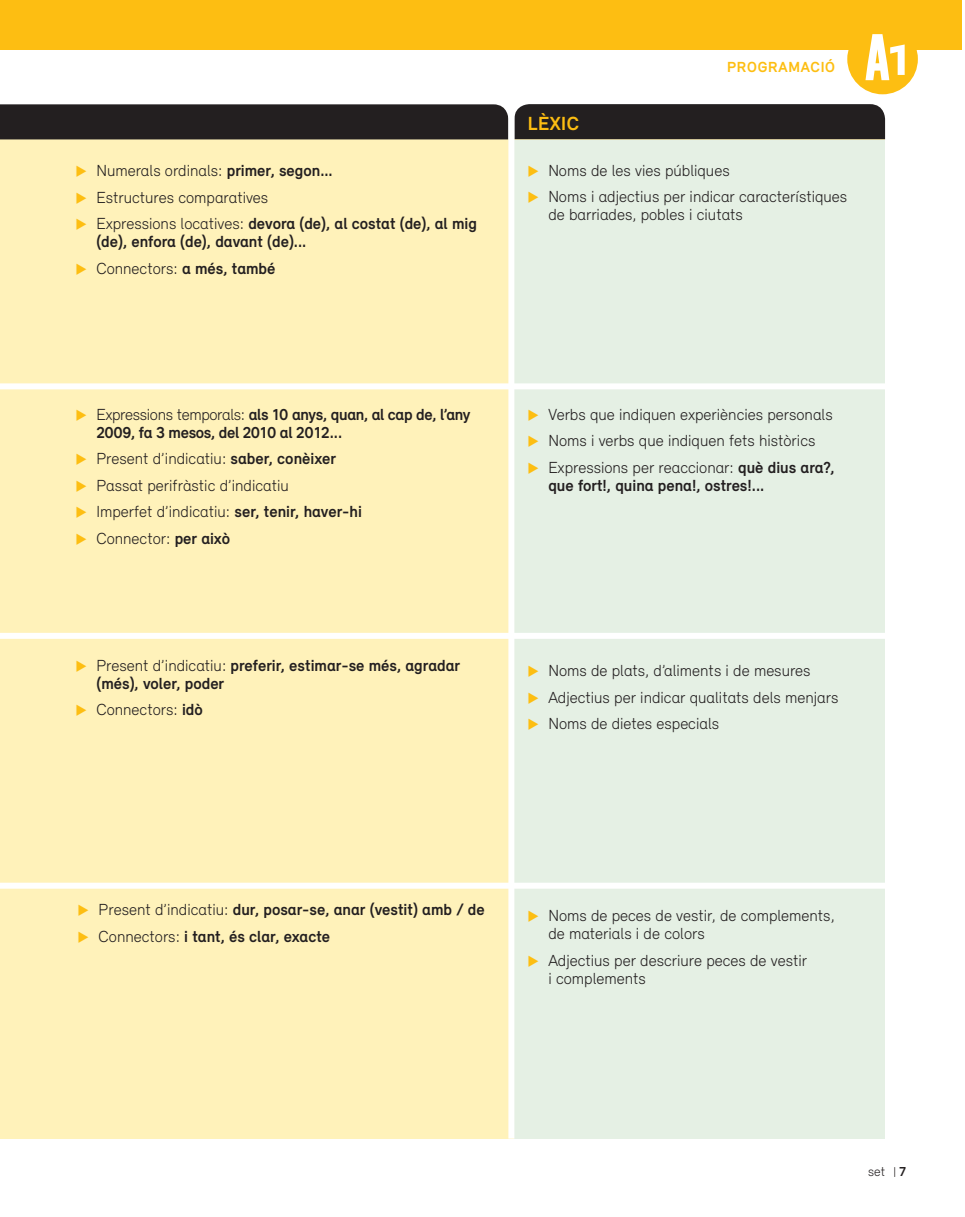
<style>
.page{position:relative;width:965px;height:1217px;background:#fff}
.page>*{position:absolute;margin:0;border:0;box-sizing:border-box;transform-origin:0 0}
.t1{font:700 19.5px "Relevant";letter-spacing:.02em;color:#fdbe12}
.t2{font:300 16.5px/18px "Relevant";color:#231f20}
.t3{font:700 16.5px/18px "Relevant";color:#231f20}
.t4{font:700 16.5px/18px "Relevant";letter-spacing:-.02em;color:#231f20}
.t5{font:700 15px "Relevant";letter-spacing:.05em;color:#fdbe12}
.t6{font:300 13.5px "Relevant";color:#231f20}
.s1{color:#fdbe12}
.s2{font-weight:700}
.s3{font-weight:300}
.s4{font-size:12px}
</style>
<div class="page">
<div style="left:0;top:140px;width:885px;height:998px;background:#fff2ba"></div>
<div style="left:514px;top:140px;width:371px;height:998px;background:#e5f0e4"></div>
<div style="left:514px;top:104px;width:371px;height:35px;background:#231f20"></div>
<div style="left:0;top:104px;width:508px;height:35px;background:#231f20"></div>
<div style="left:0;top:383px;width:907px;height:6px;background:#fff"></div>
<div style="left:0;top:633px;width:907px;height:6px;background:#fff"></div>
<div style="left:0;top:883px;width:940px;height:6px;background:#fff"></div>
<div style="left:508px;top:82px;width:6px;height:1056px;background:#fff"></div>
<div style="left:847px;top:24px;width:71px;height:70px;background:#fdbe12;border-radius:50%"></div>
<div style="left:0;top:0;width:961px;height:49px;background:#fdbe12"></div>
<svg style="left:865px;top:34px;width:39px;height:46px"></svg>
<p class="t2" style="left:75px;top:161px;width:259px"><span class="s1">◆</span> Numerals ordinals: <span class="s2">primer, segon...</span></p>
<p class="t2" style="left:75px;top:188px;width:194px"><span class="s1">◆</span> Estructures comparatives</p>
<p class="t3" style="left:96px;top:215px;width:382px;text-indent:-21px"><span class="s1">◆</span> <span class="s3">Expressions locatives:</span> devora (de), al costat (de), al mig (de), enfora (de), davant (de)...</p>
<p class="t2" style="left:75px;top:259px;width:201px"><span class="s1">◆</span> Connectors: <span class="s2">a més, també</span></p>
<p class="t1" style="left:528px;top:112px;width:53px">LÈXIC</p>
<p class="t5" style="left:727px;top:58px;width:110px">PROGRAMACIÓ</p>
<p class="t2" style="left:527px;top:161px;width:204px"><span class="s1">◆</span> Noms de les vies públiques</p>
<p class="t2" style="left:548px;top:187px;width:300px;text-indent:-21px"><span class="s1">◆</span> Noms i adjectius per indicar característiques de barriades, pobles i ciutats</p>
<p class="t4" style="left:96px;top:405px;width:376px;text-indent:-21px"><span class="s1">◆</span> <span class="s3">Expressions temporals:</span> als 10 anys, quan, al cap de, l’any<br>2009, fa 3 mesos, del 2010 al 2012...</p>
<p class="t2" style="left:75px;top:449px;width:262px"><span class="s1">◆</span> Present d’indicatiu: <span class="s2">saber, conèixer</span></p>
<p class="t2" style="left:75px;top:476px;width:215px"><span class="s1">◆</span> Passat perifràstic d’indicatiu</p>
<p class="t2" style="left:75px;top:502px;width:288px"><span class="s1">◆</span> Imperfet d’indicatiu: <span class="s2">ser, tenir, haver-hi</span></p>
<p class="t2" style="left:75px;top:529px;width:156px"><span class="s1">◆</span> Connector: <span class="s2">per això</span></p>
<p class="t3" style="left:96px;top:656px;width:365px;text-indent:-21px"><span class="s1">◆</span> <span class="s3">Present d’indicatiu:</span> preferir, estimar-se més, agradar (més), voler, poder</p>
<p class="t2" style="left:75px;top:700px;width:129px"><span class="s1">◆</span> Connectors: <span class="s2">idò</span></p>
<p class="t2" style="left:527px;top:405px;width:307px"><span class="s1">◆</span> Verbs que indiquen experiències personals</p>
<p class="t2" style="left:527px;top:431px;width:289px"><span class="s1">◆</span> Noms i verbs que indiquen fets històrics</p>
<p class="t3" style="left:548px;top:458px;width:288px;text-indent:-21px"><span class="s1">◆</span> <span class="s3">Expressions per reaccionar:</span> què dius ara?, que fort!, quina pena!, ostres!...</p>
<p class="t2" style="left:527px;top:661px;width:285px"><span class="s1">◆</span> Noms de plats, d’aliments i de mesures</p>
<p class="t2" style="left:527px;top:688px;width:312px"><span class="s1">◆</span> Adjectius per indicar qualitats dels menjars</p>
<p class="t2" style="left:527px;top:714px;width:193px"><span class="s1">◆</span> Noms de dietes especials</p>
<p class="t3" style="left:78px;top:901px;width:408px"><span class="s1">◆</span> <span class="s3">Present d’indicatiu:</span> dur, posar-se, anar (vestit) amb / de</p>
<p class="t3" style="left:78px;top:927px;width:254px"><span class="s1">◆</span> <span class="s3">Connectors:</span> i tant, és clar, exacte</p>
<p class="t2" style="left:548px;top:906px;width:288px;text-indent:-21px"><span class="s1">◆</span> Noms de peces de vestir, de complements, de materials i de colors</p>
<p class="t2" style="left:548px;top:951px;width:260px;text-indent:-21px"><span class="s1">◆</span> Adjectius per descriure peces de vestir i complements</p>
<p class="t6" style="left:868px;top:1163px;width:39px">set <span class="s4">|</span> <span class="s2">7</span></p>
</div>
